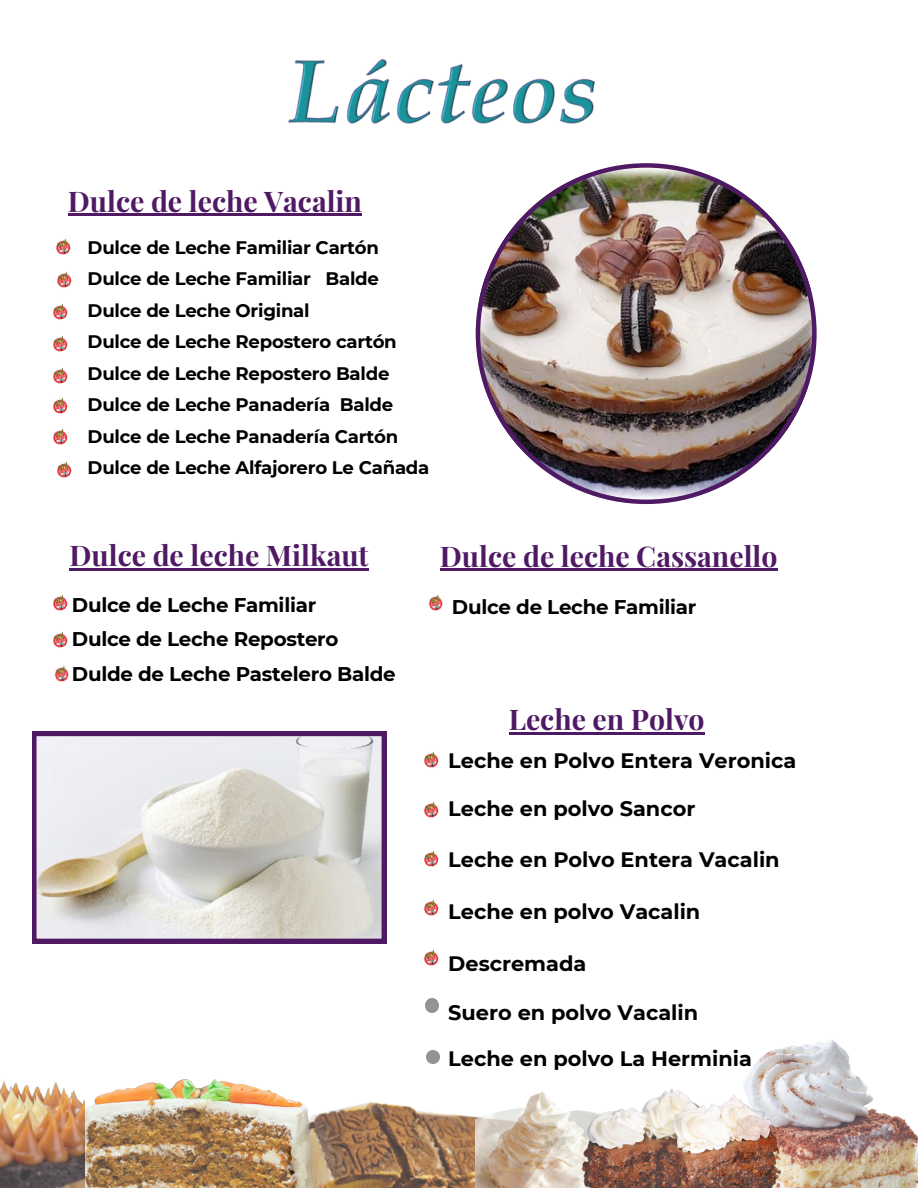
<style>
.page{position:relative;width:918px;height:1188px;background:#fff}
.page>*{position:absolute;margin:0;border:0;box-sizing:border-box;transform-origin:0 0}
.t1{font:700 28.35px "Playfair Display";color:#4f1964}
.t2{font:700 20.85px "Montserrat";color:#000}
.t3{font:700 19.8px/34.8px "Montserrat";letter-spacing:-.015em;color:#000}
.t4{font:700 18.15px "Montserrat";letter-spacing:-.015em;color:#000}
</style>
<div class="page">
<img style="left:288px;top:58px;width:307px;height:66px">
<img style="left:56px;top:238px;width:15px;height:17px">
<img style="left:57px;top:271px;width:15px;height:17px">
<img style="left:53px;top:303px;width:15px;height:17px">
<img style="left:53px;top:335px;width:15px;height:17px">
<img style="left:53px;top:367px;width:15px;height:17px">
<img style="left:53px;top:397px;width:15px;height:17px">
<img style="left:53px;top:428px;width:15px;height:17px">
<img style="left:424px;top:751px;width:15px;height:17px">
<img style="left:424px;top:801px;width:15px;height:17px">
<img style="left:424px;top:850px;width:15px;height:17px">
<img style="left:424px;top:899px;width:15px;height:17px">
<img style="left:424px;top:949px;width:15px;height:17px">
<svg style="left:32px;top:732px;width:354px;height:211px;background:#d3cfce"></svg>
<img style="left:428px;top:595px;width:15px;height:16px">
<img style="left:53px;top:594px;width:15px;height:17px">
<img style="left:53px;top:631px;width:15px;height:17px">
<img style="left:476px;top:163px;width:341px;height:341px">
<img style="left:426px;top:999px;width:12px;height:2px">
<img style="left:349px;top:1001px;width:127px;height:187px">
<img style="left:476px;top:1091px;width:77px;height:97px">
<img style="left:762px;top:1040px;width:156px;height:148px">
<img style="left:553px;top:1057px;width:264px;height:131px">
<img style="left:84px;top:1079px;width:265px;height:109px">
<img style="left:0;top:1080px;width:84px;height:108px">
<hr style="left:68px;top:214px;width:190px;height:2px;background:#4f1964">
<hr style="left:258px;top:214px;width:104px;height:2px;background:#4f1964">
<hr style="left:70px;top:569px;width:189px;height:2px;background:#4f1964">
<hr style="left:259px;top:569px;width:110px;height:2px;background:#4f1964">
<hr style="left:440px;top:569px;width:337px;height:2px;background:#4f1964">
<hr style="left:509px;top:732px;width:195px;height:3px;background:#4f1964">
<img style="left:426px;top:1050px;width:14px;height:14px">
<img style="left:54px;top:666px;width:15px;height:16px">
<img style="left:57px;top:461px;width:15px;height:17px">
<h2 class="t1" style="left:68px;top:181px;width:296px">Dulce de leche Vacalin</h2>
<p class="t4" style="left:88px;top:236px;width:293px">Dulce de Leche Familiar Cartón</p>
<p class="t4" style="left:88px;top:268px;width:293px">Dulce de Leche Familiar Balde</p>
<p class="t4" style="left:88px;top:299px;width:224px">Dulce de Leche Original</p>
<p class="t4" style="left:88px;top:331px;width:311px">Dulce de Leche Repostero cartón</p>
<h2 class="t4" style="left:88px;top:362px;width:303px">Dulce de Leche Repostero Balde</h2>
<p class="t4" style="left:88px;top:394px;width:307px">Dulce de Leche Panadería Balde</p>
<p class="t4" style="left:88px;top:425px;width:312px">Dulce de Leche Panadería Cartón</p>
<h2 class="t4" style="left:88px;top:457px;width:343px">Dulce de Leche Alfajorero Le Cañada</h2>
<p class="t1" style="left:70px;top:536px;width:300px">Dulce de leche Milkaut</p>
<p class="t1" style="left:440px;top:536px;width:339px">Dulce de leche Cassanello</p>
<p class="t3" style="left:72px;top:587px;width:246px">Dulce de Leche Familiar</p>
<p class="t3" style="left:452px;top:589px;width:246px">Dulce de Leche Familiar</p>
<p class="t3" style="left:72px;top:622px;width:325px">Dulce de Leche Repostero<br>Dulde de Leche Pastelero Balde</p>
<p class="t1" style="left:509px;top:699px;width:197px">Leche en Polvo</p>
<p class="t2" style="left:448px;top:748px;width:350px">Leche en Polvo Entera Veronica</p>
<h2 class="t2" style="left:448px;top:795px;width:249px">Leche en polvo Sancor</h2>
<h2 class="t2" style="left:448px;top:847px;width:333px">Leche en Polvo Entera Vacalin</h2>
<h2 class="t2" style="left:448px;top:899px;width:254px">Leche en polvo Vacalin</h2>
<h2 class="t2" style="left:448px;top:951px;width:140px">Descremada</h2>
<h2 class="t2" style="left:448px;top:1000px;width:251px">Suero en polvo Vacalin</h2>
<h2 class="t2" style="left:448px;top:1046px;width:305px">Leche en polvo La Herminia</h2>
</div>
